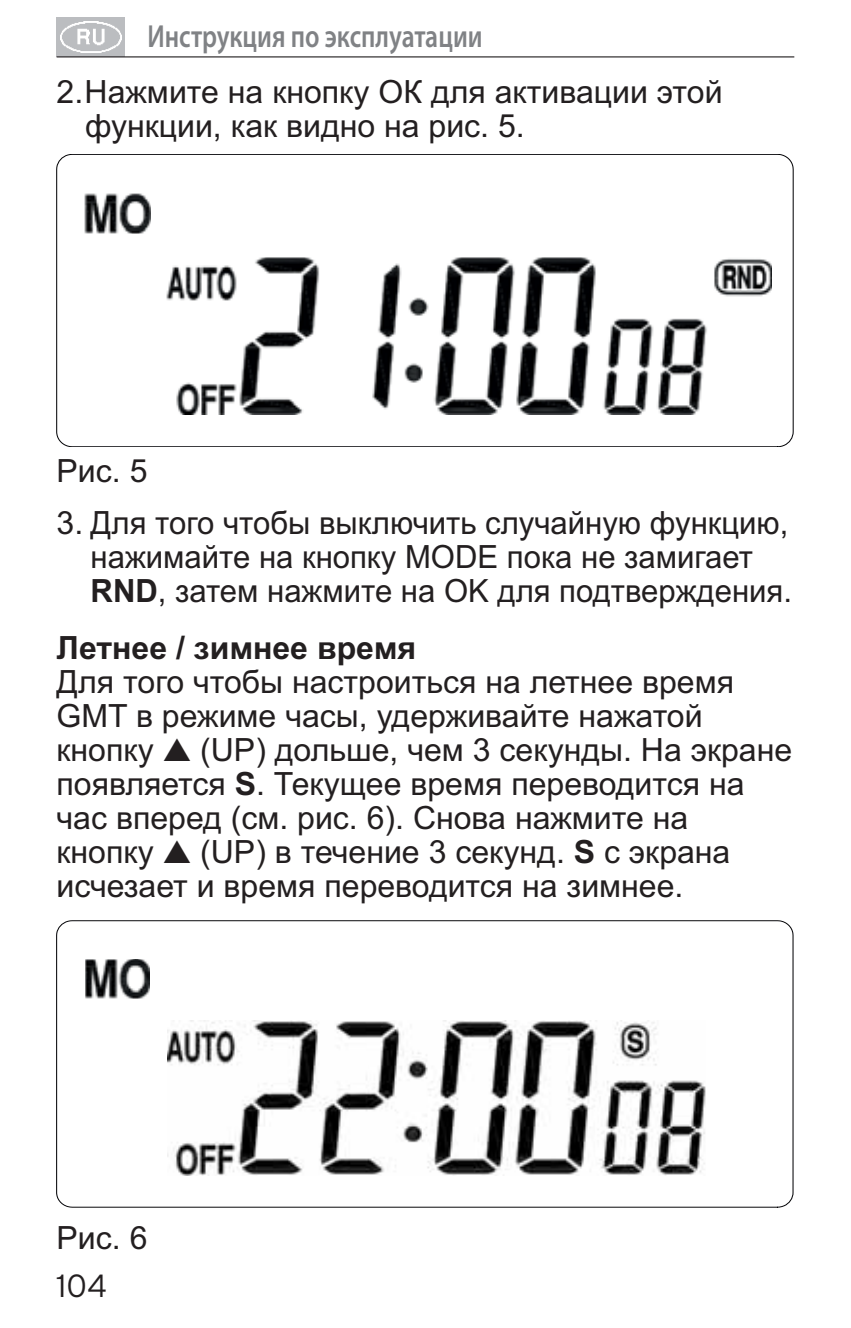
<style>
.page{position:relative;width:851px;height:1328px;background:#fff}
.page>*{position:absolute;margin:0;border:0;box-sizing:border-box;transform-origin:0 0}
.t1{font:32px/34px "Arial";color:#231f20}
.t2{font:600 32px "Myriad Pro";color:#808285;scale:.8 1}
.t3{font:700 32px "Arial";color:#231f20}
.t4{font:300 32px "Interstate";color:#231f20}
.s1{font-weight:700}
</style>
<div class="page">
<div style="left:57px;top:17px;width:68px;height:40px;background:#bbbdc0"></div>
<img style="left:60px;top:21px;width:61px;height:32px">
<svg style="left:57px;top:920px;width:735px;height:286px"></svg>
<img style="left:85px;top:959px;width:64px;height:39px">
<img style="left:167px;top:1020px;width:538px;height:154px">
<svg style="left:57px;top:154px;width:735px;height:292px"></svg>
<img style="left:84px;top:193px;width:67px;height:40px">
<img style="left:166px;top:257px;width:605px;height:158px">
<hr style="left:57px;top:56px;width:737px;height:2px;background:#231f20">
<p class="t2" style="left:147px;top:17px;width:420px">Инструкция по эксплуатации</p>
<p class="t1" style="left:85px;top:78px;width:638px;text-indent:-28px">2.Нажмите на кнопку ОК для активации этой функции, как видно на рис. 5.</p>
<p class="t1" style="left:57px;top:456px;width:92px">Рис. 5</p>
<p class="t1" style="left:91px;top:509px;width:702px;text-indent:-34px">3. Для того чтобы выключить случайную функцию, нажимайте на кнопку MODE пока не замигает<br><span class="s1">RND</span>, затем нажмите на OK для подтверждения.</p>
<p class="t3" style="left:57px;top:636px;width:361px">Летнее / зимнее время</p>
<p class="t1" style="left:57px;top:667px;width:736px">Для того чтобы настроиться на летнее время GMT в режиме часы, удерживайте нажатой кнопку ▲ (UP) дольше, чем 3 секунды. На экране появляется <span class="s1">S</span>. Текущее время переводится на час вперед (см. рис. 6). Снова нажмите на кнопку ▲ (UP) в течение 3 секунд. <span class="s1">S</span> с экрана исчезает и время переводится на зимнее.</p>
<p class="t1" style="left:57px;top:1223px;width:92px">Рис. 6</p>
<p class="t4" style="left:57px;top:1272px;width:52px">104</p>
</div>
